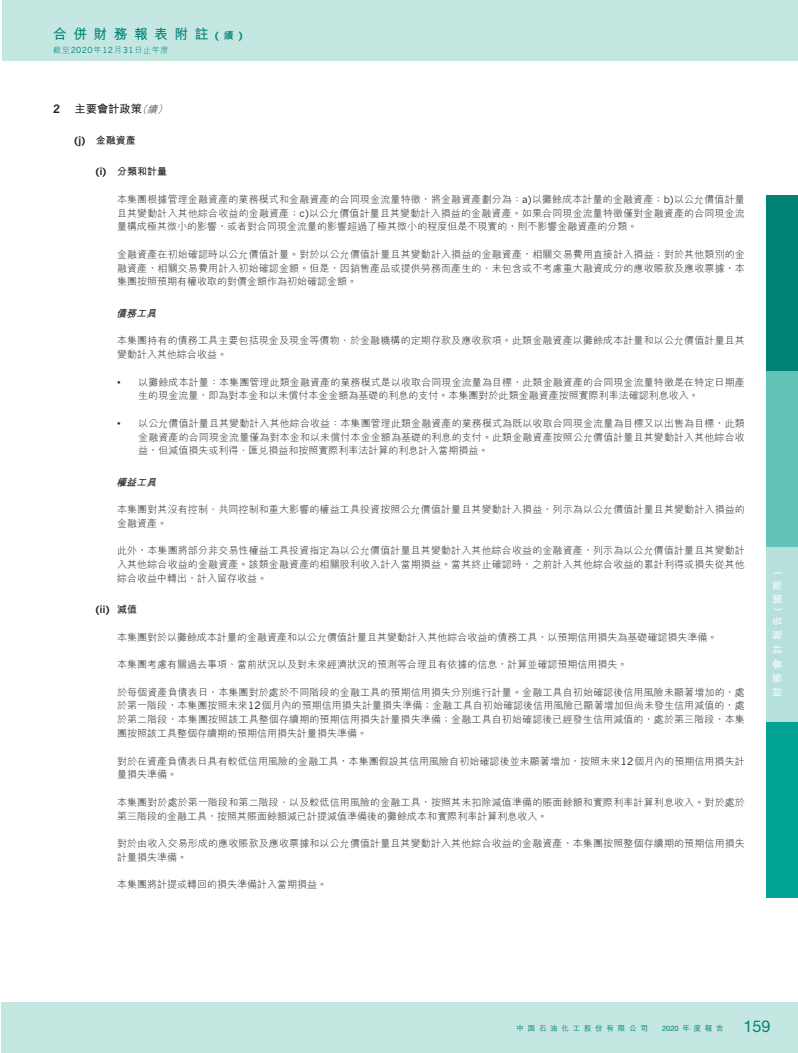
<style>
.page{position:relative;width:798px;height:1053px;background:#fff}
.page>*{position:absolute;margin:0;border:0;box-sizing:border-box;transform-origin:0 0}
.t1{font:700 13.75px "M Hei HK";letter-spacing:.47em;color:#008376}
.t2{font:700 11.25px "M Hei HK";color:#231f20}
.t3{font:700 11.25px "News Gothic";color:#231f20}
.t4{font:300 10px/13.8px "M Hei HK";letter-spacing:.005em;color:#231f20}
.t5{font:700 10px "M Hei HK";color:#231f20}
.t6{font:500 10px "M Hei HK";letter-spacing:.415em;color:#fff}
.t7{font:italic 700 10px "M Hei HK";color:#231f20}
.t8{font:700 10px "News Gothic";color:#231f20}
.t9{font:300 8.12px "M Hei HK";letter-spacing:.06em;color:#008376}
.t10{font:500 7.5px "M Hei HK";letter-spacing:.5em;color:#008376}
.t11{font:7.5px "Helvetica Neue LT Std";color:#008376}
.s1{font-family:"News Gothic";font-size:10px}
.s2{font-size:10px}
.s3{font-family:"News Gothic";font-weight:400}
.s4{font-weight:300;font-style:italic;font-size:10px}
.s5{font-family:"News Gothic"}
.s6{font-family:"M Hei HK"}
.s7{font-family:"Univers LT Std";font-weight:400}
.s8{font-family:"M Hei HKS"}
.s9{font-family:"M Hei HK";font-weight:500}
.s10{font-size:16.25px}
</style>
<div class="page">
<div style="left:1px;top:1002px;width:796px;height:50px;background:#c5e7e2"></div>
<div style="left:766px;top:722px;width:31px;height:175px;background:#00a396"></div>
<div style="left:766px;top:546px;width:31px;height:176px;background:#b6e1db"></div>
<div style="left:766px;top:371px;width:31px;height:175px;background:#61c2b8"></div>
<div style="left:766px;top:195px;width:31px;height:176px;background:#008376"></div>
<div style="left:2px;top:0;width:795px;height:61px;background:#c5e7e2"></div>
<h1 class="t1" style="left:53px;top:24px;width:191px">合併財務報表附註 <span class="s1">(</span><span class="s2">續</span><span class="s1">)</span></h1>
<p class="t9" style="left:53px;top:45px;width:117px">截至<span class="s3">2020</span>年<span class="s3">12</span>月<span class="s3">31</span>日止年度</p>
<p class="t3" style="left:53px;top:102px;width:9px">2</p>
<p class="t2" style="left:74px;top:100px;width:97px">主要會計政策<span class="s4">（續）</span></p>
<p class="t5" style="left:74px;top:133px;width:63px"><span class="s5">(j)</span> 金融資產</p>
<p class="t5" style="left:96px;top:164px;width:73px"><span class="s5">(i)</span> 分類和計量</p>
<p class="t4" style="left:117px;top:192px;width:629px;text-align:justify">本集團根據管理金融資產的業務模式和金融資產的合同現金流量特徵，將金融資產劃分為：<span class="s3">a)</span>以攤餘成本計量的金融資產；<span class="s3">b)</span>以公允價值計量且其變動計入其他綜合收益的金融資產；<span class="s3">c)</span>以公允價值計量且其變動計入損益的金融資產。如果合同現金流量特徵僅對金融資產的合同現金流量構成極其微小的影響，或者對合同現金流量的影響超過了極其微小的程度但是不現實的，則不影響金融資產的分類。</p>
<p class="t4" style="left:117px;top:247px;width:629px;text-align:justify">金融資產在初始確認時以公允價值計量。對於以公允價值計量且其變動計入損益的金融資產，相關交易費用直接計入損益；對於其他類別的金融資產，相關交易費用計入初始確認金額。但是，因銷售產品或提供勞務而產生的、未包含或不考慮重大融資成分的應收賬款及應收票據，本集團按照預期有權收取的對價金額作為初始確認金額。</p>
<p class="t7" style="left:116px;top:306px;width:45px">債務工具</p>
<p class="t4" style="left:117px;top:333px;width:629px">本集團持有的債務工具主要包括現金及現金等價物、於金融機構的定期存款及應收款項。此類金融資產以攤餘成本計量和以公允價值計量且其變動計入其他綜合收益。</p>
<p class="t4" style="left:138px;top:375px;width:607px;text-indent:-21px"><span class="s3">•</span> 以攤餘成本計量：本集團管理此類金融資產的業務模式是以收取合同現金流量為目標，此類金融資產的合同現金流量特徵是在特定日期產生的現金流量，即為對本金和以未償付本金金額為基礎的利息的支付。本集團對於此類金融資產按照實際利率法確認利息收入。</p>
<p class="t4" style="left:138px;top:416px;width:607px;text-align:justify;text-indent:-21px"><span class="s3">•</span> 以公允價值計量且其變動計入其他綜合收益：本集團管理此類金融資產的業務模式為既以收取合同現金流量為目標又以出售為目標，此類金融資產的合同現金流量僅為對本金和以未償付本金金額為基礎的利息的支付。此類金融資產按照公允價值計量且其變動計入其他綜合收益，但減值損失或利得、匯兌損益和按照實際利率法計算的利息計入當期損益。</p>
<p class="t7" style="left:116px;top:474px;width:45px">權益工具</p>
<p class="t4" style="left:117px;top:502px;width:629px">本集團對其沒有控制、共同控制和重大影響的權益工具投資按照公允價值計量且其變動計入損益，列示為以公允價值計量且其變動計入損益的金融資產。</p>
<p class="t4" style="left:117px;top:543px;width:629px;text-align:justify">此外，本集團將部分非交易性權益工具投資指定為以公允價值計量且其變動計入其他綜合收益的金融資產，列示為以公允價值計量且其變動計入其他綜合收益的金融資產。該類金融資產的相關股利收入計入當期損益。當其終止確認時，之前計入其他綜合收益的累計利得或損失從其他綜合收益中轉出，計入留存收益。</p>
<p class="t8" style="left:96px;top:603px;width:43px">(ii) <span class="s6">減值</span></p>
<p class="t4" style="left:117px;top:630px;width:601px">本集團對於以攤餘成本計量的金融資產和以公允價值計量且其變動計入其他綜合收益的債務工具，以預期信用損失為基礎確認損失準備。</p>
<p class="t4" style="left:117px;top:657px;width:512px">本集團考慮有關過去事項、當前狀況以及對未來經濟狀況的預測等合理且有依據的信息，計算並確認預期信用損失。</p>
<p class="t4" style="left:117px;top:685px;width:629px;text-align:justify">於每個資產負債表日，本集團對於處於不同階段的金融工具的預期信用損失分別進行計量。金融工具自初始確認後信用風險未顯著增加的，處於第一階段，本集團按照未來<span class="s3">12</span>個月內的預期信用損失計量損失準備；金融工具自初始確認後信用風險已顯著增加但尚未發生信用減值的，處於第二階段，本集團按照該工具整個存續期的預期信用損失計量損失準備；金融工具自初始確認後已經發生信用減值的，處於第三階段，本集團按照該工具整個存續期的預期信用損失計量損失準備。</p>
<p class="t4" style="left:117px;top:753px;width:629px">對於在資產負債表日具有較低信用風險的金融工具，本集團假設其信用風險自初始確認後並未顯著增加，按照未來<span class="s3">12</span>個月內的預期信用損失計量損失準備。</p>
<p class="t4" style="left:117px;top:795px;width:629px">本集團對於處於第一階段和第二階段、以及較低信用風險的金融工具，按照其未扣除減值準備的賬面餘額和實際利率計算利息收入。對於處於第三階段的金融工具，按照其賬面餘額減已計提減值準備後的攤餘成本和實際利率計算利息收入。</p>
<p class="t4" style="left:117px;top:836px;width:629px">對於由收入交易形成的應收賬款及應收票據和以公允價值計量且其變動計入其他綜合收益的金融資產，本集團按照整個存續期的預期信用損失計量損失準備。</p>
<p class="t4" style="left:117px;top:877px;width:212px">本集團將計提或轉回的損失準備計入當期損益。</p>
<p class="t6" style="left:769px;top:696px;width:127px;rotate:-90deg">財務會計報告<span class="s7">(</span>國際<span class="s7">)</span></p>
<p class="t10" style="left:516px;top:1022px;width:133px">中<span class="s8">國</span>石油化工股份有限公司</p>
<p class="t11" style="left:661px;top:1023px;width:110px">2020 <span class="s9">年度報告</span> <span class="s10">159</span></p>
</div>
